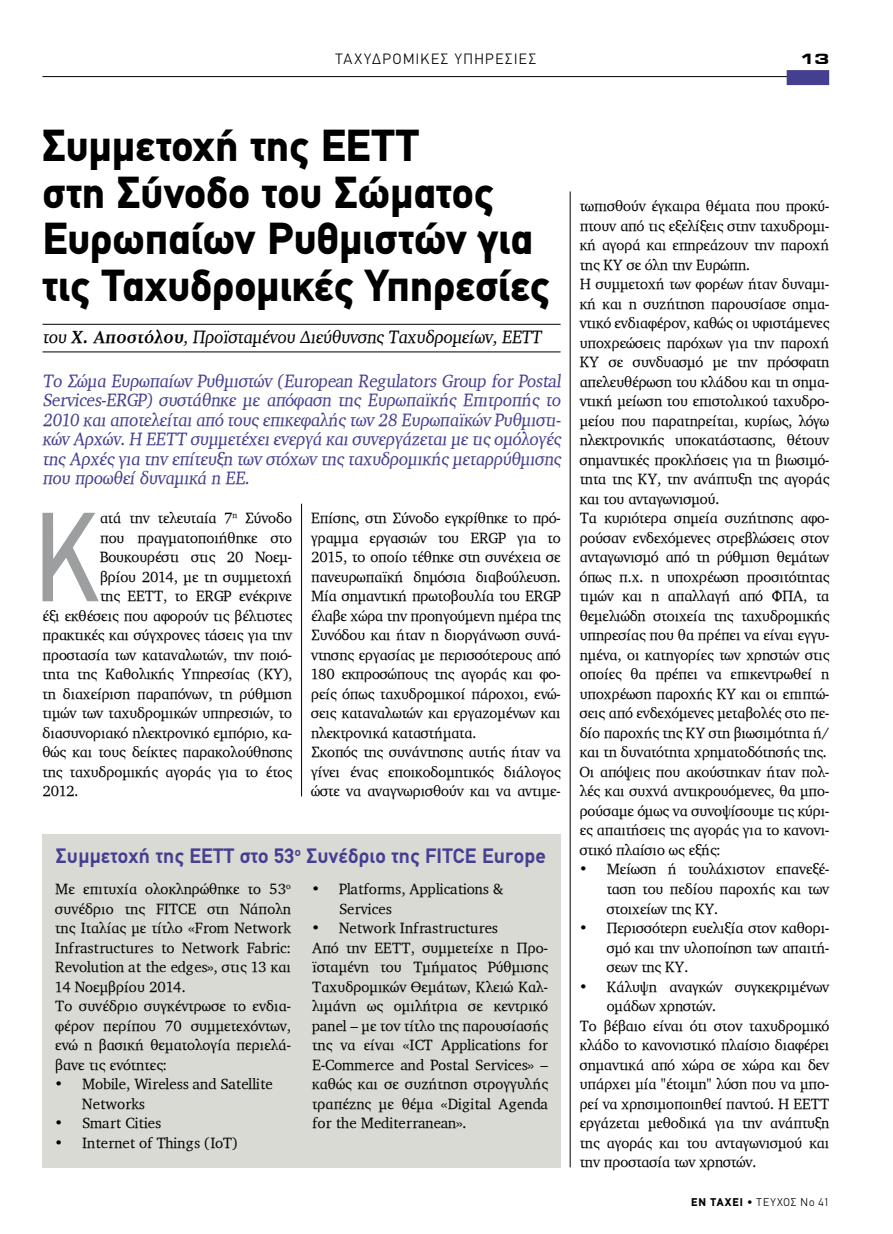
<style>
.page{position:relative;width:893px;height:1234px;background:#fff}
.page>*{position:absolute;margin:0;border:0;box-sizing:border-box;transform-origin:0 0}
.t1{font:127.05px "PF Din Text Condensed";color:#9c9e9f}
.t2{font:900 45px/46.5px "PF Din Text";letter-spacing:-.005em;color:#000}
.t3{font:700 21px "PF Din Text";letter-spacing:.01em;color:#443f8f}
.t4{font:18px/19.5px "PF Diplomat";color:#443f8f;text-align:justify;scale:.95 1}
.t5{font:18px "PF Diplomat";color:#000;scale:.95 1}
.t6{font:15px/19.5px "PF Diplomat";color:#000}
.t7{font:300 15px "PF Din Text";letter-spacing:.105em;color:#000}
.t8{font:700 15px "PF Euroset";color:#000}
.t9{font:300 11.25px "PF Din Text";letter-spacing:.085em;color:#000}
.s1{font-weight:700}
.s2{font-weight:900}
.s3{font-weight:400}
</style>
<div class="page">
<hr style="left:43px;top:324px;width:518px;height:1px;background:#000">
<hr style="left:43px;top:351px;width:518px;height:1px;background:#000">
<div style="left:43px;top:833px;width:518px;height:333px;background:#dadad5"></div>
<hr style="left:301px;top:503px;width:1px;height:293px;background:#000">
<hr style="left:570px;top:191px;width:1px;height:976px;background:#000">
<hr style="left:43px;top:76px;width:778px;height:1px;background:#000">
<div style="left:787px;top:70px;width:42px;height:15px;background:#443f8f"></div>
<p class="t7" style="left:336px;top:50px;width:202px">ΤΑΧΥΔΡΟΜΙΚΕΣ ΥΠΗΡΕΣΙΕΣ</p>
<p class="t8" style="left:799px;top:49px;width:31px">13</p>
<h2 class="t2" style="left:43px;top:122px;width:509px">Συμμετοχή της ΕΕΤΤ<br>στη Σύνοδο του Σώματος<br>Ευρωπαίων Ρυθμιστών για τις Ταχυδρομικές Υπηρεσίες</h2>
<p class="t5" style="left:43px;top:326px;width:529px">του <span class="s1">Χ. Αποστόλου</span>, Προϊσταμένου Διεύθυνσης Ταχυδρομείων, EETT</p>
<p class="t4" style="left:43px;top:370px;width:550px">Το Σώμα Ευρωπαίων Ρυθμιστών (European Regulators Group for Postal Services-ERGP) συστάθηκε με απόφαση της Ευρωπαϊκής Επιτροπής το 2010 και αποτελείται από τους επικεφαλής των 28 Ευρωπαϊκών Ρυθμιστι&shy;κών Αρχών. Η ΕΕΤΤ συμμετέχει ενεργά και συνεργάζεται με τις ομόλογές της Αρχές για την επίτευξη των στόχων της ταχυδρομικής μεταρρύθμισης που προωθεί δυναμικά η ΕΕ.</p>
<h1 class="t1" style="left:34px;top:484px;width:68px">Κ</h1>
<p class="t6" style="left:100px;top:508px;width:193px">ατά την τελευταία 7<sup>η</sup> Σύνοδο</p>
<p class="t6" style="left:311px;top:508px;width:251px">Επίσης, στη Σύνοδο εγκρίθηκε το πρό&shy;γραμμα εργασιών του ERGP για το 2015, το οποίο τέθηκε στη συνέχεια σε πανευρωπαϊκή δημόσια διαβούλευση.<br>Μία σημαντική πρωτοβουλία του ERGP έλαβε χώρα την προηγούμενη ημέρα της Συνόδου και ήταν η διοργάνωση συνά&shy;ντησης εργασίας με περισσότερους από 180 εκπροσώπους της αγοράς και φο&shy;ρείς όπως ταχυδρομικοί πάροχοι, ενώ&shy;σεις καταναλωτών και εργαζομένων και ηλεκτρονικά καταστήματα.<br>Σκοπός της συνάντησης αυτής ήταν να γίνει ένας εποικοδομητικός διάλογος ώστε να αναγνωρισθούν και να αντιμε-</p>
<p class="t6" style="left:100px;top:527px;width:193px">που πραγματοποιήθηκε στο</p>
<p class="t6" style="left:100px;top:547px;width:193px">Βουκουρέστι στις 20 Νοεμ-</p>
<p class="t6" style="left:100px;top:566px;width:193px">βρίου 2014, με τη συμμετοχή</p>
<p class="t6" style="left:100px;top:586px;width:193px">της ΕΕΤΤ, το ERGP ενέκρινε</p>
<p class="t6" style="left:43px;top:605px;width:251px">έξι εκθέσεις που αφορούν τις βέλτιστες</p>
<p class="t6" style="left:43px;top:625px;width:251px">πρακτικές και σύγχρονες τάσεις για την</p>
<p class="t6" style="left:43px;top:644px;width:251px">προστασία των καταναλωτών, την ποιό-</p>
<p class="t6" style="left:43px;top:664px;width:251px">τητα της Καθολικής Υπηρεσίας (ΚΥ),</p>
<p class="t6" style="left:43px;top:683px;width:251px">τη διαχείριση παραπόνων, τη ρύθμιση</p>
<p class="t6" style="left:43px;top:703px;width:251px">τιμών των ταχυδρομικών υπηρεσιών, το</p>
<p class="t6" style="left:43px;top:722px;width:251px">διασυνοριακό ηλεκτρονικό εμπόριο, κα-</p>
<p class="t6" style="left:43px;top:742px;width:251px">θώς και τους δείκτες παρακολούθησης</p>
<p class="t6" style="left:43px;top:761px;width:251px">της ταχυδρομικής αγοράς για το έτος</p>
<p class="t6" style="left:43px;top:781px;width:37px">2012.</p>
<h3 class="t3" style="left:56px;top:843px;width:491px">Συμμετοχή της ΕΕΤΤ στο 53<sup>o</sup> Συνέδριο της FITCE Europe</h3>
<p class="t6" style="left:55px;top:878px;width:237px">Με επιτυχία ολοκληρώθηκε το 53<sup>ο </sup>συνέδριο της FITCE στη Νάπολη της Ιταλίας με τίτλο «From Network<br>Infrastructures to Network Fabric:<br>Revolution at the edges», στις 13 και<br>14 Νοεμβρίου 2014.<br>Το συνέδριο συγκέντρωσε το ενδια&shy;φέρον περίπου 70 συμμετεχόντων, ενώ η βασική θεματολογία περιελά&shy;βανε τις ενότητες:</p>
<p class="t6" style="left:82px;top:1073px;width:192px;text-indent:-27px">• Mobile, Wireless and Satellite<br>Networks</p>
<p class="t6" style="left:55px;top:1112px;width:107px">• Smart Cities</p>
<p class="t6" style="left:55px;top:1132px;width:183px">• Internet of Things (IoT)</p>
<p class="t6" style="left:339px;top:878px;width:166px;text-indent:-27px">• Platforms, Applications &amp;<br>Services</p>
<p class="t6" style="left:312px;top:917px;width:237px">• Network Infrastructures<br>Από την ΕΕΤΤ, συμμετείχε η Προ&shy;ϊσταμένη του Τμήματος Ρύθμισης<br>Ταχυδρομικών Θεμάτων, Κλειώ Καλ&shy;λιμάνη ως ομιλήτρια σε κεντρικό panel – με τον τίτλο της παρουσίασής της να είναι «ICT Applications for<br>E-Commerce and Postal Services» – καθώς και σε συζήτηση στρογγυλής τραπέζης με θέμα «Digital Agenda for the Mediterranean».</p>
<p class="t6" style="left:580px;top:196px;width:251px">τωπισθούν έγκαιρα θέματα που προκύ&shy;πτουν από τις εξελίξεις στην ταχυδρομι&shy;κή αγορά και επηρεάζουν την παροχή της ΚΥ σε όλη την Ευρώπη.<br>Η συμμετοχή των φορέων ήταν δυναμι&shy;κή και η συζήτηση παρουσίασε σημα&shy;ντικό ενδιαφέρον, καθώς οι υφιστάμενες υποχρεώσεις παρόχων για την παροχή ΚΥ σε συνδυασμό με την πρόσφατη απελευθέρωση του κλάδου και τη σημα&shy;ντική μείωση του επιστολικού ταχυδρο&shy;μείου που παρατηρείται, κυρίως, λόγω ηλεκτρονικής υποκατάστασης, θέτουν σημαντικές προκλήσεις για τη βιωσιμό&shy;τητα της ΚΥ, την ανάπτυξη της αγοράς και του ανταγωνισμού.<br>Τα κυριότερα σημεία συζήτησης αφο&shy;ρούσαν ενδεχόμενες στρεβλώσεις στον ανταγωνισμό από τη ρύθμιση θεμάτων όπως π.χ. η υποχρέωση προσιτότητας τιμών και η απαλλαγή από ΦΠΑ, τα θεμελιώδη στοιχεία της ταχυδρομικής υπηρεσίας που θα πρέπει να είναι εγγυ&shy;ημένα, οι κατηγορίες των χρηστών στις οποίες θα πρέπει να επικεντρωθεί η υποχρέωση παροχής ΚΥ και οι επιπτώ&shy;σεις από ενδεχόμενες μεταβολές στο πε&shy;δίο παροχής της ΚΥ στη βιωσιμότητα ή/ και τη δυνατότητα χρηματοδότησής της.<br>Οι απόψεις που ακούστηκαν ήταν πολ&shy;λές και συχνά αντικρουόμενες, θα μπο&shy;ρούσαμε όμως να συνοψίσουμε τις κύρι&shy;ες απαιτήσεις της αγοράς για το κανονι&shy;στικό πλαίσιο ως εξής:</p>
<p class="t6" style="left:607px;top:859px;width:224px;text-align:justify;text-indent:-27px">• Μείωση ή τουλάχιστον επανεξέ&shy;ταση του πεδίου παροχής και των στοιχείων της ΚΥ.</p>
<p class="t6" style="left:607px;top:917px;width:224px;text-align:justify;text-indent:-27px">• Περισσότερη ευελιξία στον καθορι&shy;σμό και την υλοποίηση των απαιτή&shy;σεων της ΚΥ.</p>
<p class="t6" style="left:580px;top:976px;width:251px">• Κάλυψη αναγκών συγκεκριμένων</p>
<p class="t6" style="left:607px;top:995px;width:111px">ομάδων χρηστών.</p>
<p class="t6" style="left:580px;top:1015px;width:251px">Το βέβαιο είναι ότι στον ταχυδρομικό</p>
<p class="t6" style="left:580px;top:1034px;width:251px">κλάδο το κανονιστικό πλαίσιο διαφέρει</p>
<p class="t6" style="left:580px;top:1054px;width:251px">σημαντικά από χώρα σε χώρα και δεν</p>
<p class="t6" style="left:580px;top:1073px;width:251px">υπάρχει μία "έτοιμη" λύση που να μπο-</p>
<p class="t6" style="left:580px;top:1093px;width:251px">ρεί να χρησιμοποιηθεί παντού. Η ΕΕΤΤ</p>
<p class="t6" style="left:580px;top:1112px;width:251px">εργάζεται μεθοδικά για την ανάπτυξη</p>
<p class="t6" style="left:580px;top:1132px;width:251px">της αγοράς και του ανταγωνισμού και</p>
<p class="t6" style="left:580px;top:1151px;width:178px">την προστασία των χρηστών.</p>
<p class="t9" style="left:691px;top:1195px;width:139px"><span class="s2">ΕΝ ΤΑΧΕΙ</span> <span class="s3">•</span> ΤΕΥΧΟΣ νο 41</p>
</div>
